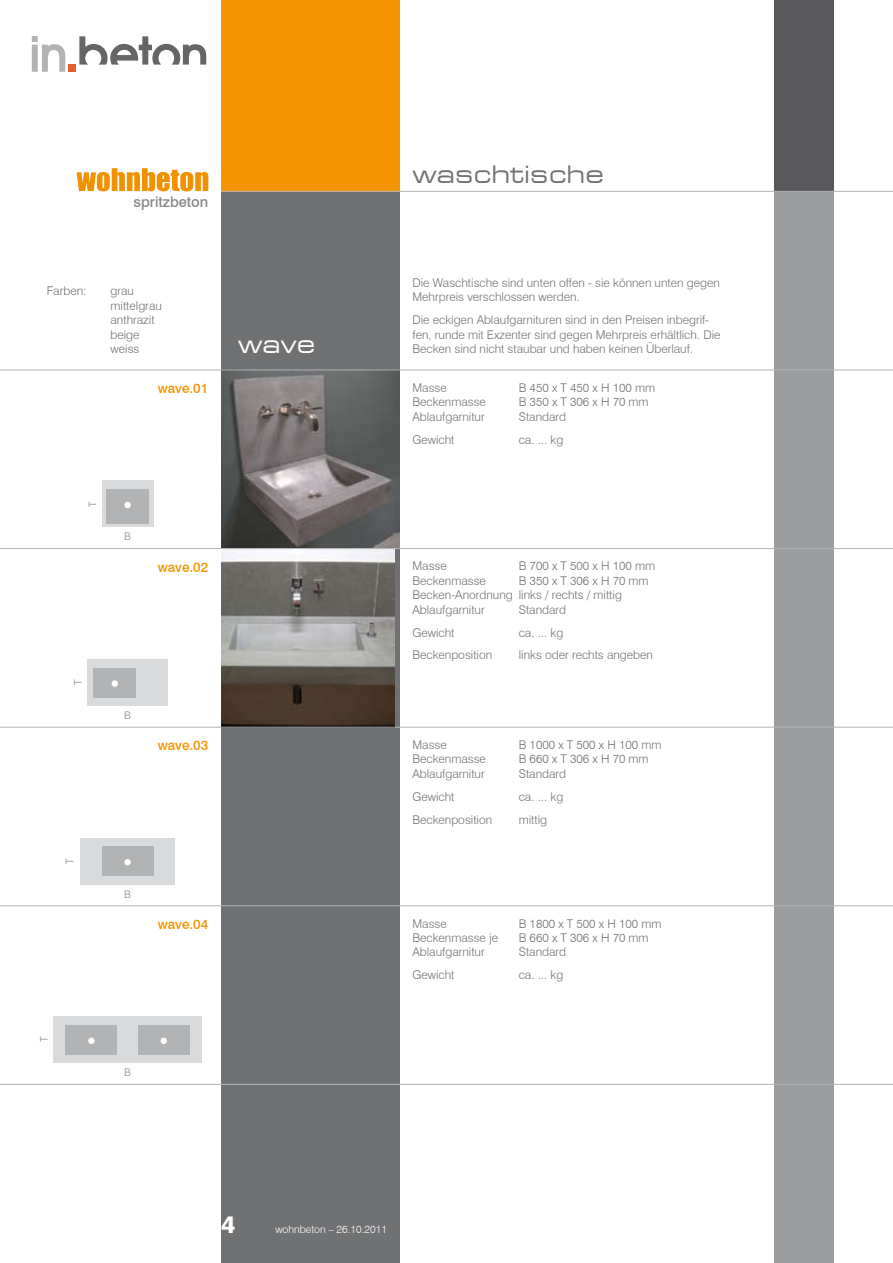
<style>
.page{position:relative;width:893px;height:1263px;background:#fff}
.page>*{position:absolute;margin:0;border:0;box-sizing:border-box;transform-origin:0 0}
.t1{font:expanded 24px "Square 721 BT";color:#707173}
.t2{font:expanded 24px "Square 721 BT";color:#fff}
.t3{font:800 24px "Swiss 721 BT";color:#fff}
.t4{font:500 14.55px "Swiss 721 BT";color:#87888a}
.t5{font:500 13.5px "Swiss 721 BT";color:#f29400}
.t6{font:300 12px/14.4px "Swiss 721 BT";color:#707173}
.t7{font:300 10.5px "Swiss 721 BT";color:#fff}
.t8{font:300 10.5px "Swiss 721 BT";color:#87888a}
</style>
<div class="page">
<div style="left:221px;top:0;width:179px;height:1263px;background:#707173"></div>
<div style="left:221px;top:0;width:179px;height:191px;background:#f29400"></div>
<div style="left:774px;top:191px;width:59px;height:1072px;background:#9c9d9f"></div>
<div style="left:774px;top:0;width:59px;height:191px;background:#58585a"></div>
<svg style="left:79px;top:36px;width:128px;height:29px"></svg>
<div style="left:69px;top:65px;width:7px;height:7px;background:#e95e28"></div>
<svg style="left:32px;top:36px;width:34px;height:36px"></svg>
<svg style="left:77px;top:168px;width:131px;height:23px"></svg>
<img style="left:221px;top:371px;width:179px;height:177px">
<img style="left:221px;top:549px;width:174px;height:178px">
<div style="left:53px;top:1016px;width:149px;height:47px;background:#d9dadb"></div>
<div style="left:66px;top:1025px;width:51px;height:29px;background:#b1b3b4"></div>
<div style="left:138px;top:1025px;width:51px;height:29px;background:#b1b3b4"></div>
<div style="left:88px;top:1037px;width:7px;height:7px;background:#fff;border-radius:50%"></div>
<div style="left:161px;top:1037px;width:6px;height:7px;background:#fff;border-radius:50%"></div>
<div style="left:80px;top:838px;width:95px;height:46px;background:#d9dadb"></div>
<div style="left:102px;top:846px;width:51px;height:30px;background:#b1b3b4"></div>
<div style="left:124px;top:859px;width:7px;height:6px;background:#fff;border-radius:50%"></div>
<div style="left:87px;top:659px;width:81px;height:47px;background:#d9dadb"></div>
<div style="left:94px;top:668px;width:42px;height:29px;background:#b1b3b4"></div>
<div style="left:112px;top:680px;width:6px;height:7px;background:#fff;border-radius:50%"></div>
<div style="left:102px;top:480px;width:51px;height:47px;background:#d9dadb"></div>
<div style="left:106px;top:489px;width:43px;height:34px;background:#b1b3b4"></div>
<div style="left:124px;top:502px;width:7px;height:6px;background:#fff;border-radius:50%"></div>
<hr style="left:221px;top:191px;width:672px;height:1px;background:#b1b3b4">
<hr style="left:0;top:370px;width:893px;height:1px;background:#b1b3b4">
<hr style="left:0;top:548px;width:893px;height:1px;background:#b1b3b4">
<hr style="left:0;top:727px;width:893px;height:1px;background:#b1b3b4">
<hr style="left:0;top:905px;width:893px;height:1px;background:#b1b3b4">
<hr style="left:0;top:1084px;width:893px;height:1px;background:#b1b3b4">
<p class="t4" style="left:134px;top:193px;width:76px">spritzbeton</p>
<p class="t6" style="left:47px;top:284px;width:41px">Farben:</p>
<p class="t6" style="left:111px;top:284px;width:53px">grau mittelgrau anthrazit beige weiss</p>
<p class="t5" style="left:158px;top:380px;width:52px">wave.01</p>
<p class="t8" style="left:86px;top:507px;width:7px;rotate:-90deg">T</p>
<p class="t8" style="left:124px;top:530px;width:8px">B</p>
<h1 class="t1" style="left:412px;top:160px;width:193px">waschtische</h1>
<p class="t6" style="left:412px;top:275px;width:309px">Die Waschtische sind unten offen - sie können unten gegen<br>Mehrpreis verschlossen werden.</p>
<p class="t6" style="left:412px;top:313px;width:310px">Die eckigen Ablaufgarnituren sind in den Preisen inbegrif&shy;fen, runde mit Exzenter sind gegen Mehrpreis erhältlich. Die</p>
<h1 class="t2" style="left:238px;top:330px;width:78px">wave</h1>
<p class="t6" style="left:412px;top:341px;width:282px">Becken sind nicht staubar und haben keinen Überlauf.</p>
<p class="t6" style="left:412px;top:380px;width:36px">Masse</p>
<p class="t6" style="left:519px;top:380px;width:138px">B 450 x T 450 x H 100 mm</p>
<p class="t6" style="left:412px;top:395px;width:75px">Beckenmasse</p>
<p class="t6" style="left:519px;top:395px;width:131px">B 350 x T 306 x H 70 mm</p>
<p class="t6" style="left:412px;top:409px;width:74px">Ablaufgarnitur</p>
<p class="t6" style="left:519px;top:409px;width:49px">Standard</p>
<p class="t6" style="left:412px;top:432px;width:44px">Gewicht</p>
<p class="t6" style="left:519px;top:432px;width:46px">ca. ... kg</p>
<p class="t5" style="left:158px;top:559px;width:52px">wave.02</p>
<p class="t6" style="left:412px;top:559px;width:36px">Masse</p>
<p class="t6" style="left:519px;top:559px;width:138px">B 700 x T 500 x H 100 mm</p>
<p class="t6" style="left:412px;top:573px;width:75px">Beckenmasse</p>
<p class="t6" style="left:412px;top:573px;width:238px;text-indent:106px">B 350 x T 306 x H 70 mm<br>Becken-Anordnung links / rechts / mittig<br>Ablaufgarnitur</p>
<p class="t6" style="left:519px;top:602px;width:49px">Standard</p>
<p class="t8" style="left:72px;top:685px;width:7px;rotate:-90deg">T</p>
<p class="t8" style="left:63px;top:864px;width:7px;rotate:-90deg">T</p>
<p class="t8" style="left:38px;top:1042px;width:7px;rotate:-90deg">T</p>
<p class="t8" style="left:124px;top:709px;width:8px">B</p>
<p class="t8" style="left:124px;top:887px;width:8px">B</p>
<p class="t6" style="left:412px;top:625px;width:44px">Gewicht</p>
<p class="t6" style="left:519px;top:625px;width:46px">ca. ... kg</p>
<p class="t6" style="left:412px;top:648px;width:81px">Beckenposition</p>
<p class="t6" style="left:519px;top:648px;width:136px">links oder rechts angeben</p>
<p class="t5" style="left:158px;top:737px;width:52px">wave.03</p>
<p class="t6" style="left:412px;top:737px;width:36px">Masse</p>
<p class="t6" style="left:519px;top:737px;width:144px">B 1000 x T 500 x H 100 mm</p>
<p class="t6" style="left:412px;top:752px;width:75px">Beckenmasse</p>
<p class="t6" style="left:519px;top:752px;width:131px">B 660 x T 306 x H 70 mm</p>
<p class="t6" style="left:412px;top:766px;width:74px">Ablaufgarnitur</p>
<p class="t6" style="left:519px;top:766px;width:49px">Standard</p>
<p class="t6" style="left:412px;top:789px;width:44px">Gewicht</p>
<p class="t6" style="left:519px;top:789px;width:46px">ca. ... kg</p>
<p class="t6" style="left:412px;top:812px;width:81px">Beckenposition</p>
<p class="t6" style="left:519px;top:812px;width:30px">mittig</p>
<p class="t5" style="left:158px;top:916px;width:52px">wave.04</p>
<p class="t6" style="left:412px;top:916px;width:36px">Masse</p>
<p class="t6" style="left:519px;top:916px;width:144px">B 1800 x T 500 x H 100 mm</p>
<p class="t6" style="left:412px;top:930px;width:87px">Beckenmasse je</p>
<p class="t6" style="left:519px;top:930px;width:131px">B 660 x T 306 x H 70 mm</p>
<p class="t6" style="left:412px;top:945px;width:74px">Ablaufgarnitur</p>
<p class="t6" style="left:519px;top:945px;width:49px">Standard</p>
<p class="t6" style="left:412px;top:968px;width:44px">Gewicht</p>
<p class="t6" style="left:519px;top:968px;width:46px">ca. ... kg</p>
<p class="t8" style="left:124px;top:1066px;width:8px">B</p>
<h1 class="t3" style="left:221px;top:1210px;width:16px">4</h1>
<p class="t7" style="left:275px;top:1223px;width:113px">wohnbeton – 26.10.2011</p>
</div>
